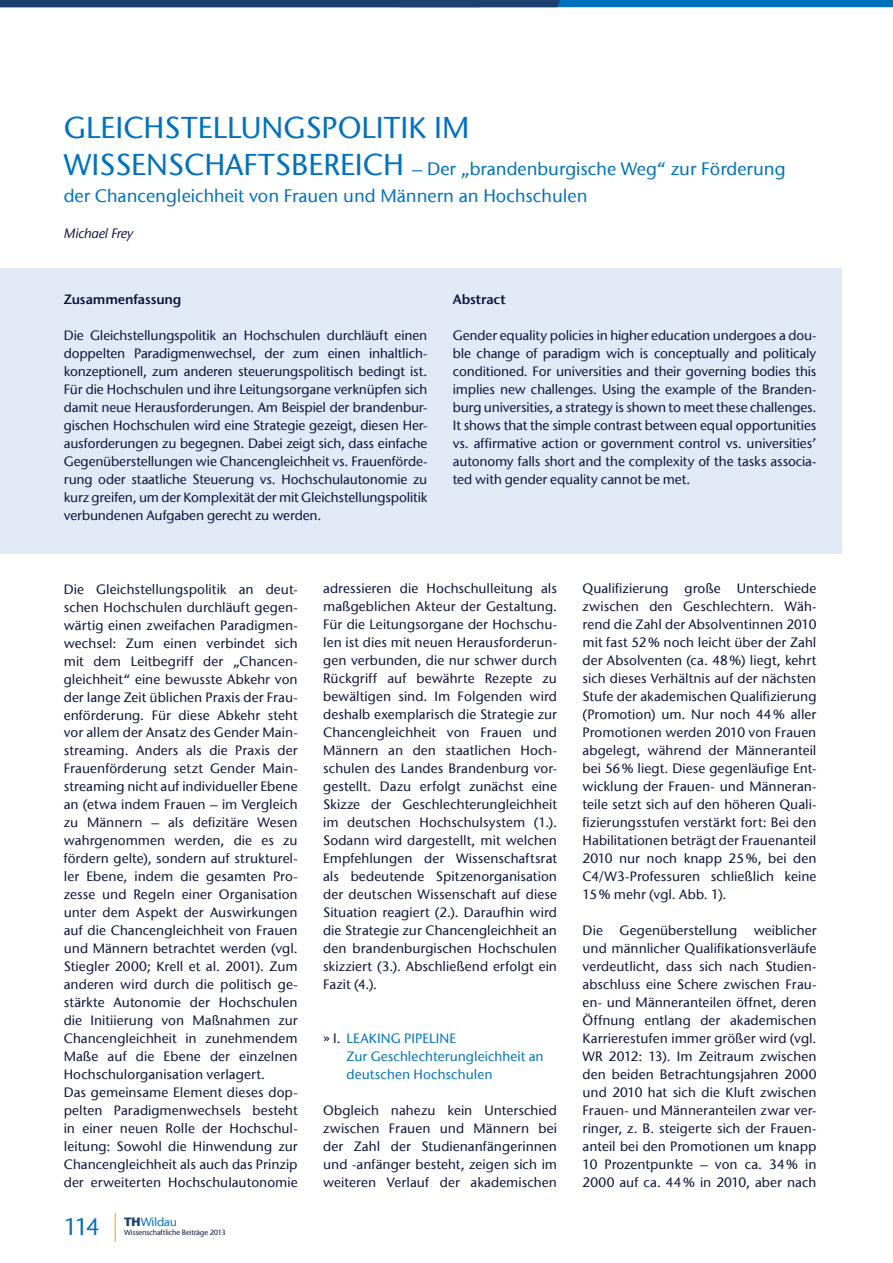
<style>
.page{position:relative;width:893px;height:1263px;background:#fff}
.page>*{position:absolute;margin:0;border:0;box-sizing:border-box;transform-origin:0 0}
.t1{font:500 30px "ITC Stone Sans Com";color:#0072bc}
.t2{font:500 18px/27px "ITC Stone Sans Com";color:#0072bc}
.t3{font:500 13.5px/18px "ITC Stone Sans Com";letter-spacing:.005em;color:#0b1339;text-align:justify}
.t4{font:500 13.5px/18px "ITC Stone Sans Com";letter-spacing:.01em;color:#0072bc}
.t5{font:13.5px "ITC Stone Sans Com Semi";letter-spacing:-.01em;color:#0b1339}
.t6{font:italic 500 13.5px "ITC Stone Sans Com";letter-spacing:-.02em;color:#0b1339}
.t7{font:500 12px "ITC Stone Sans Com";letter-spacing:-.02em;color:#0072bc}
.t8{font:500 7.5px "ITC Stone Sans Com";letter-spacing:-.02em;color:#0b1339}
.s1{font-size:30px}
.s2{color:#0b1339}
.s3{font-size:24px}
.s4{font-weight:700;color:#1c416e}
</style>
<div class="page">
<svg style="left:115px;top:1213px;width:1px;height:29px"></svg>
<svg style="left:0;top:0;width:893px;height:7px;background:#11538b"></svg>
<div style="left:0;top:268px;width:842px;height:286px;background:#e1e8f6"></div>
<h1 class="t1" style="left:64px;top:109px;width:407px">Gleichstellungspolitik im</h1>
<h2 class="t2" style="left:64px;top:156px;width:723px"><span class="s1">Wissenschaftsbereich</span> – Der „brandenburgische Weg“ zur Förderung der Chancengleichheit von Frauen und Männern an Hochschulen</h2>
<p class="t6" style="left:64px;top:225px;width:71px">Michael Frey</p>
<p class="t5" style="left:64px;top:290px;width:119px">Zusammenfassung</p>
<p class="t3" style="left:64px;top:326px;width:365px">Die Gleichstellungspolitik an Hochschulen durchläuft einen doppelten Paradigmenwechsel, der zum einen inhaltlich&shy;konzeptionell, zum anderen steuerungspolitisch bedingt ist.<br>Für die Hochschulen und ihre Leitungsorgane verknüpfen sich damit neue Herausforderungen. Am Beispiel der brandenbur&shy;gischen H ochschulen wird eine Strategie gezeigt, diesen Her&shy;ausforderungen zu begegnen. Dabei zeigt sich, dass einfache Gegenüberstellungen wie Chancengleichheit vs. Frauenförde&shy;rung oder staatliche Steuerung vs. Hochschulautonomie zu kurz greifen, um der Komplexität der mit Gleichstellungspolitik verbundenen Aufgaben gerecht zu werden.</p>
<p class="t5" style="left:453px;top:290px;width:54px">Abstract</p>
<p class="t3" style="left:453px;top:326px;width:365px">Gender equality policies in higher education undergoes a dou&shy;ble change of paradigm wich is conceptually and politicaly conditioned. For universities and their governing bodies this implies new challenges. Using the example of the Branden&shy;burg universities, a strategy is shown to meet these challenges.<br>It shows that the simple contrast between equal opportunities vs. affirmative action or government control vs. universities’ autonomy falls short and the complexity of the tasks associa&shy;ted with gender equality cannot be met.</p>
<p class="t3" style="left:64px;top:580px;width:236px;text-align:left">Die Gleichstellungspolitik an deut&shy;schen Hochschulen durchläuft gegen&shy;wärtig einen zweifachen Paradigmen&shy;wechsel: Zum einen verbindet sich mit dem Leitbegriff der „Chancen&shy;gleichheit“ eine bewusste Abkehr von der lange Zeit üblichen Praxis der Frau&shy;enförderung. Für diese Abkehr steht vor allem der Ansatz des Gender Main&shy;streaming. Anders als die Praxis der Frauenförderung setzt Gender Main&shy;streaming nicht auf individueller Ebene an (etwa indem Frauen – im Vergleich zu Männern – als defizitäre Wesen wahrgenommen werden, die es zu fördern gelte), sondern auf strukturel&shy;ler Ebene, indem die gesamten Pro&shy;zesse und Regeln einer Organisation unter dem Aspekt der Auswirkungen auf die Chancengleichheit von Frauen und M ännern betrachtet werden (vgl.<br>Stiegler 2000; Krell et al. 2001). Zum anderen wird durch die politisch ge&shy;stärkte Autonomie der Hochschulen die I nitiierung von Maßnahmen zur Chancengleichheit in zunehmendem Maße auf die Ebene der einzelnen Hochschulorganisation verlagert.<br>Das gemeinsame Element dieses dop&shy;pelten Paradigmenwechsels besteht in einer neuen Rolle der Hochschul&shy;leitung: Sowohl die H inwendung zur Chancengleichheit als auch das Prinzip der erweiterten Hochschulautonomie</p>
<p class="t3" style="left:323px;top:580px;width:236px">adressieren die Hochschulleitung als maßgeblichen Akteur der Gestaltung.<br>Für die Leitungsorgane der Hochschu&shy;len ist dies mit neuen Herausforderun&shy;gen verbunden, die nur schwer durch Rückgriff auf bewährte Rezepte zu bewältigen sind. I m Folgenden wird deshalb exemplarisch die Strategie zur Chancengleichheit von Frauen und Männern an den staatlichen Hoch&shy;schulen des Landes Brandenburg vor&shy;gestellt. Dazu erfolgt zunächst eine Skizze der Geschlechterungleichheit im deutschen Hochschulsystem (1.).<br>Sodann wird dargestellt, mit welchen Empfehlungen der Wissenschaftsrat als bedeutende Spitzenorganisation der deutschen Wissenschaft auf diese Situation reagiert (2.). Daraufhin wird die Strategie zur Chancengleichheit an den brandenburgischen Hochschulen skizziert (3.). Abschließend erfolgt ein Fazit (4.).</p>
<p class="t4" style="left:347px;top:1029px;width:199px;text-indent:-23px"><span class="s2">» I .</span> Leaking Pipeline<br>Zur Geschlechterungleichheit an deutschen Hochschulen</p>
<p class="t3" style="left:323px;top:1101px;width:235px">Obgleich nahezu kein Unterschied zwischen Frauen und Männern bei der Zahl der Studienanfängerinnen und -anfänger besteht, zeigen sich im weiteren Verlauf der akademischen</p>
<p class="t7" style="left:64px;top:1215px;width:115px"><span class="s3">114</span> <span class="s4">TH</span>Wildau</p>
<p class="t8" style="left:124px;top:1228px;width:103px">Wissenschaftliche Beiträge 2013</p>
<p class="t3" style="left:583px;top:579px;width:236px">Qualifizierung große Unterschiede zwischen den Geschlechtern. Wäh&shy;rend die Zahl der Absolventinnen 2010 mit fast 52% noch leicht über der Zahl der Absolventen (ca. 48%) liegt, kehrt sich dieses Verhältnis auf der nächsten Stufe der akademischen Qualifizierung (Promotion) um. N ur noch 44% aller Promotionen werden 2010 von Frauen abgelegt, während der Männeranteil bei 56% liegt. Diese gegenläufige Ent&shy;wicklung der Frauen- und Männeran&shy;teile setzt sich auf den höheren Quali&shy;fizierungsstufen verstärkt fort: Bei den Habilitationen beträgt der Frauenanteil 2010 nur noch knapp 25%, bei den C4/W3-Professuren schließlich keine 15% mehr (vgl. Abb. 1).</p>
<p class="t3" style="left:583px;top:921px;width:236px">Die Gegenüberstellung weiblicher und männlicher Qualifikationsverläufe verdeutlicht, dass sich nach Studien&shy;abschluss eine Schere zwischen Frau&shy;en- und Männeranteilen öffnet, deren Öffnung entlang der akademischen Karrierestufen immer größer wird (vgl.<br>WR 2012: 13). I m Zeitraum zwischen den beiden Betrachtungsjahren 2000 und 2010 hat sich die Kluft zwischen Frauen- und Männeranteilen zwar ver&shy;ringer, z. B. steigerte sich der Frauen&shy;anteil bei den Promotionen um knapp 10 Prozentpunkte – von ca. 34% in 2000 auf ca. 44% in 2010, aber nach</p>
</div>
